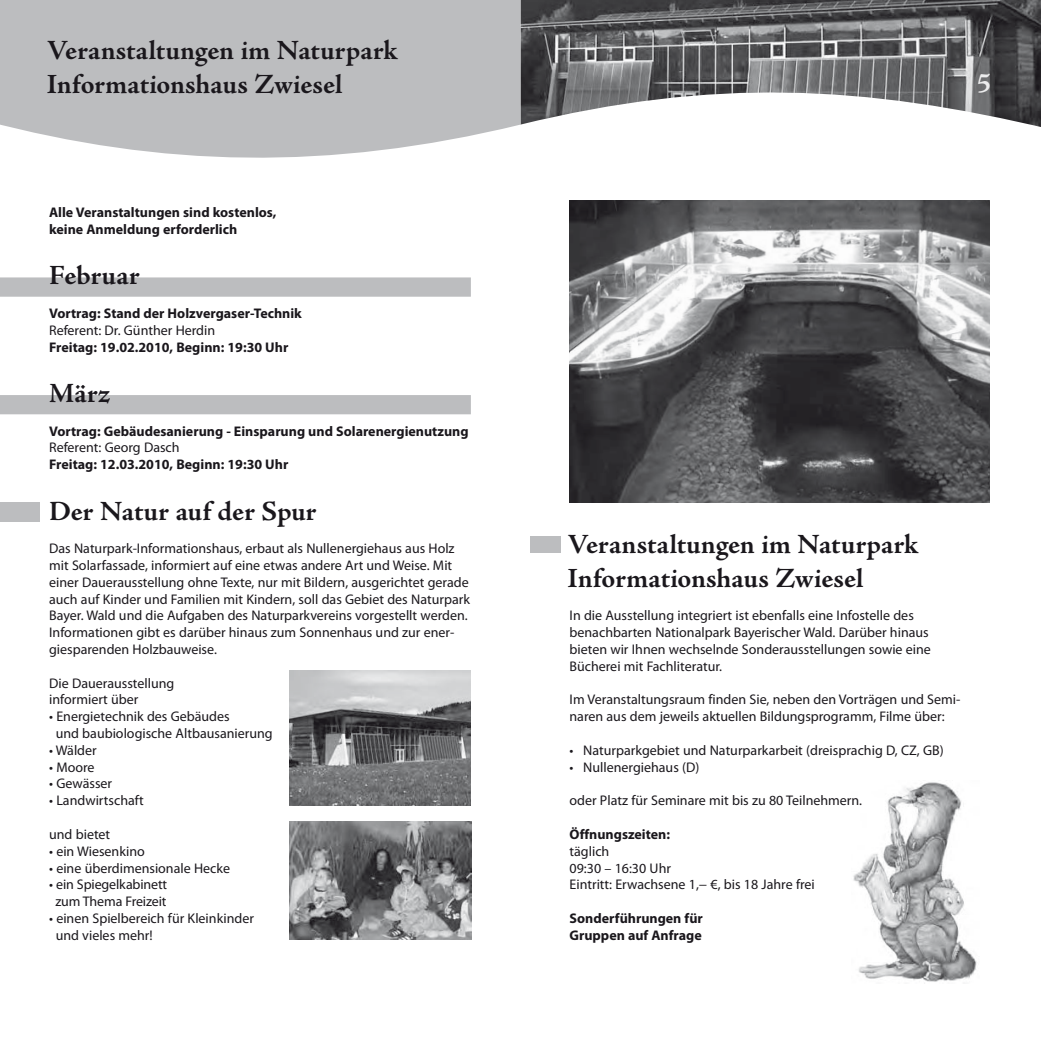
<style>
.page{position:relative;width:1041px;height:1041px;background:#fff}
.page>*{position:absolute;margin:0;border:0;box-sizing:border-box;transform-origin:0 0}
.t1{font:700 28px/33.6px "Adobe Jenson Pro";color:#1a171c}
.t2{font:700 28px "Adobe Jenson Pro";color:#ededee}
.t3{font:14px/16.8px "Myriad Pro";color:#1a171c}
.t4{font:700 14px/16.8px "Myriad Pro";color:#1a171c}
</style>
<div class="page">
<img style="left:853px;top:782px;width:124px;height:200px">
<img style="left:520px;top:0;width:521px;height:127px">
<svg style="left:0;top:0;width:520px;height:158px;background:#c0c1c3"></svg>
<div style="left:0;top:277px;width:471px;height:20px;background:#bcbdbf"></div>
<div style="left:0;top:395px;width:471px;height:19px;background:#bcbdbf"></div>
<div style="left:0;top:502px;width:39px;height:20px;background:#bcbdbf"></div>
<img style="left:569px;top:200px;width:421px;height:302px">
<img style="left:289px;top:671px;width:182px;height:134px">
<img style="left:290px;top:822px;width:181px;height:118px">
<div style="left:530px;top:536px;width:30px;height:17px;background:#bcbdbf"></div>
<h1 class="t1" style="left:47px;top:36px;width:353px">Veranstaltungen im Naturpark<br>Informationshaus Zwiesel</h1>
<p class="t4" style="left:49px;top:205px;width:229px">Alle Veranstaltungen sind kostenlos, keine Anmeldung erforderlich</p>
<h1 class="t1" style="left:49px;top:261px;width:92px">Februar</h1>
<p class="t4" style="left:49px;top:306px;width:254px">Vortrag: Stand der Holzvergaser-Technik</p>
<p class="t3" style="left:49px;top:323px;width:168px">Referent: Dr. Günther Herdin</p>
<p class="t4" style="left:49px;top:340px;width:241px">Freitag: 19.02.2010, Beginn: 19:30 Uhr</p>
<h1 class="t1" style="left:49px;top:379px;width:63px">März</h1>
<p class="t4" style="left:49px;top:424px;width:421px">Vortrag: Gebäudesanierung - Einsparung und Solarenergienutzung</p>
<p class="t3" style="left:49px;top:441px;width:132px">Referent: Georg Dasch</p>
<p class="t4" style="left:49px;top:457px;width:241px">Freitag: 12.03.2010, Beginn: 19:30 Uhr</p>
<h1 class="t1" style="left:49px;top:496px;width:269px">Der Natur auf der Spur</h1>
<p class="t3" style="left:49px;top:541px;width:422px">Das Naturpark-Informationshaus, erbaut als Nullenergiehaus aus Holz mit Solarfassade, informiert auf eine etwas andere Art und Weise. Mit einer Dauerausstellung ohne Texte, nur mit Bildern, ausgerichtet gerade auch auf Kinder und Familien mit Kindern, soll das Gebiet des Naturpark Bayer. Wald und die Aufgaben des Naturparkvereins vorgestellt werden.<br>Informationen gibt es darüber hinaus zum Sonnenhaus und zur ener&shy;giesparenden Holzbauweise.</p>
<p class="t3" style="left:49px;top:676px;width:127px">Die Dauerausstellung informiert über</p>
<p class="t3" style="left:56px;top:709px;width:218px;text-indent:-7px">• Energietechnik des Gebäudes<br>und baubiologische Altbausanierung</p>
<p class="t3" style="left:49px;top:743px;width:49px">• Wälder</p>
<p class="t3" style="left:49px;top:760px;width:47px">• Moore</p>
<p class="t3" style="left:49px;top:777px;width:65px">• Gewässer</p>
<p class="t3" style="left:49px;top:793px;width:96px">• Landwirtschaft</p>
<p class="t3" style="left:49px;top:827px;width:63px">und bietet</p>
<p class="t3" style="left:49px;top:844px;width:97px">• ein Wiesenkino</p>
<p class="t3" style="left:49px;top:861px;width:182px">• eine überdimensionale Hecke</p>
<p class="t3" style="left:49px;top:877px;width:120px;text-align:center">• ein Spiegelkabinett zum Thema Freizeit</p>
<p class="t3" style="left:56px;top:911px;width:200px;text-indent:-7px">• einen Spielbereich für Kleinkinder und vieles mehr!</p>
<h1 class="t2" style="left:977px;top:72px;width:16px">5</h1>
<h1 class="t1" style="left:568px;top:530px;width:352px">Veranstaltungen im Naturpark<br>Informationshaus Zwiesel</h1>
<p class="t3" style="left:569px;top:609px;width:363px">In die Ausstellung integriert ist ebenfalls eine Infostelle des benachbar ten Nationalpark Bayerischer Wald. Darüber hinaus bieten wir Ihnen wechselnde Sonderausstellungen sowie eine Bücherei mit Fachliteratur.</p>
<p class="t3" style="left:569px;top:693px;width:392px">Im Veranstaltungsraum finden Sie, neben den Vorträgen und Semi&shy;naren aus dem jeweils aktuellen Bildungsprogramm, Filme über:</p>
<p class="t3" style="left:569px;top:743px;width:376px">• Naturparkgebiet und Naturparkarbeit (dreisprachig D, CZ, GB)</p>
<p class="t3" style="left:569px;top:760px;width:131px">• Nullenergiehaus (D)</p>
<p class="t3" style="left:569px;top:793px;width:294px">oder Platz für Seminare mit bis zu 80 Teilnehmern.</p>
<p class="t4" style="left:569px;top:827px;width:102px">Öffnungszeiten:</p>
<p class="t3" style="left:569px;top:844px;width:247px">täglich<br>09:30 – 16:30 Uhr<br>Eintritt: Erwachsene 1,− €, bis 18 Jahre frei</p>
<p class="t4" style="left:569px;top:911px;width:135px">Sonderführungen für<br>Gruppen auf Anfrage</p>
</div>
